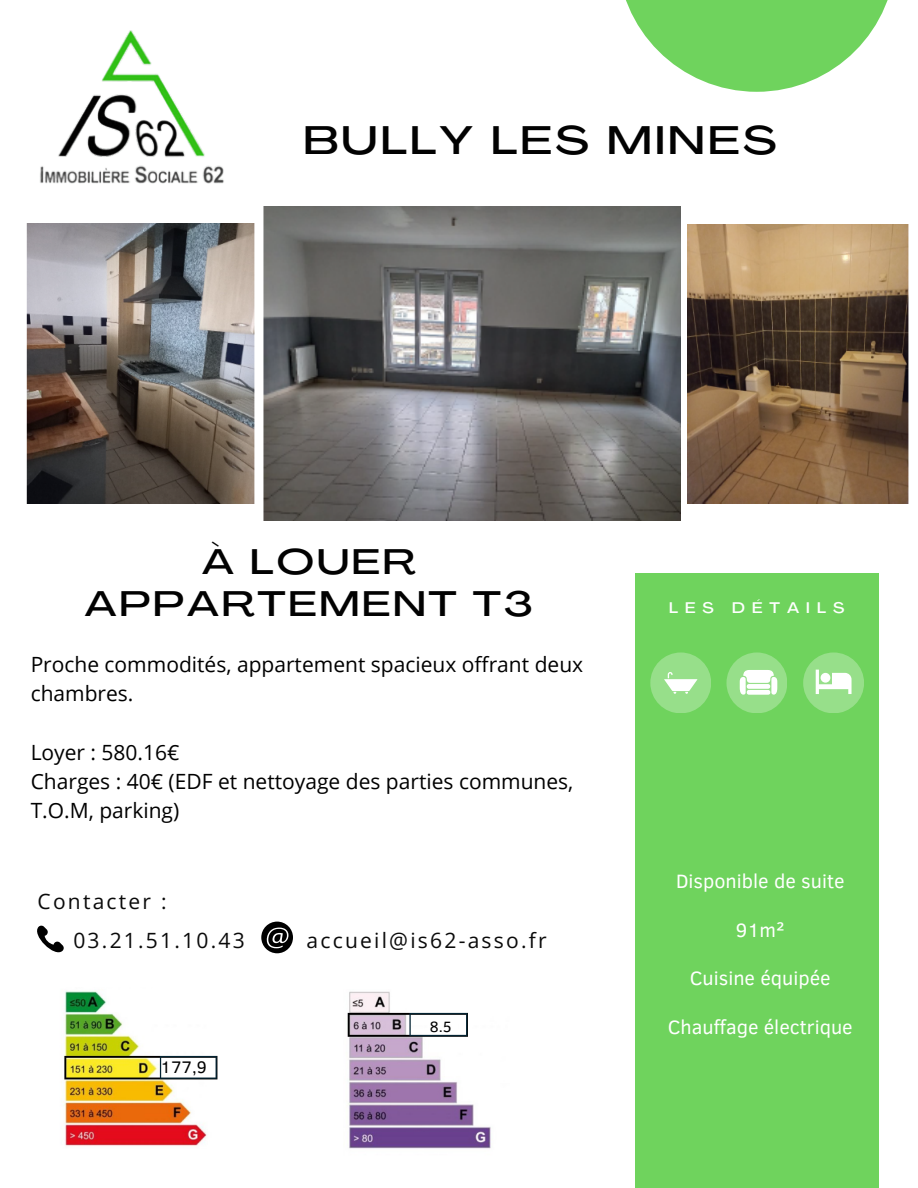
<style>
.page{position:relative;width:918px;height:1188px;background:#fff}
.page>*{position:absolute;margin:0;border:0;box-sizing:border-box;transform-origin:0 0}
.t1{font:500 39.3px "Agrandir Grand";letter-spacing:.095em;color:#020202}
.t2{font:500 35.1px "Agrandir Grand";letter-spacing:.095em;color:#020202}
.t3{font:21px/29.2px "Open Sans";color:#000}
.t4{font:21px "Open Sans";letter-spacing:.105em;color:#0a0a0a}
.t5{font:19.8px "Clear Sans";color:#fff}
.t6{font:17.25px "Clear Sans";color:#000}
.t7{font:15.3px "Clear Sans";color:#000}
.t8{font:500 expanded 15.15px "Agrandir";letter-spacing:.465em;color:#fff}
</style>
<div class="page">
<div style="left:635px;top:574px;width:243px;height:614px;background:#6fd35d"></div>
<div style="left:803px;top:652px;width:61px;height:61px;background:#97df8a;border-radius:50%"></div>
<svg style="left:816px;top:670px;width:36px;height:24px"></svg>
<div style="left:650px;top:652px;width:61px;height:61px;background:#97df8a;border-radius:50%"></div>
<svg style="left:664px;top:672px;width:33px;height:22px"></svg>
<div style="left:726px;top:652px;width:61px;height:61px;background:#97df8a;border-radius:50%"></div>
<svg style="left:740px;top:670px;width:37px;height:25px"></svg>
<svg style="left:37px;top:925px;width:27px;height:28px"></svg>
<svg style="left:261px;top:922px;width:32px;height:31px"></svg>
<img style="left:61px;top:991px;width:157px;height:156px">
<svg style="left:626px;top:0;width:262px;height:92px;fill:#6fd35d"></svg>
<img style="left:40px;top:30px;width:184px;height:154px">
<img style="left:347px;top:991px;width:144px;height:158px">
<img style="left:27px;top:223px;width:228px;height:281px">
<img style="left:263px;top:206px;width:418px;height:315px">
<img style="left:687px;top:225px;width:222px;height:278px">
<p class="t1" style="left:304px;top:124px;width:474px">BULLY LES MINES</p>
<p class="t2" style="left:202px;top:548px;width:215px">À LOUER</p>
<p class="t2" style="left:85px;top:590px;width:449px">APPARTEMENT T3</p>
<h2 class="t3" style="left:31px;top:649px;width:554px">Proche commodités, appartement spacieux offrant deux chambres.</h2>
<p class="t3" style="left:31px;top:737px;width:544px">Loyer : 580.16€<br>Charges : 40€ (EDF et nettoyage des parties communes,<br>T.O.M, parking)</p>
<p class="t4" style="left:38px;top:886px;width:130px">Contacter :</p>
<p class="t4" style="left:73px;top:926px;width:173px">03.21.51.10.43</p>
<p class="t4" style="left:307px;top:926px;width:242px">accueil@is62-asso.fr</p>
<h4 class="t6" style="left:160px;top:1054px;width:48px">177,9</h4>
<p class="t7" style="left:430px;top:1015px;width:23px">8.5</p>
<p class="t8" style="left:669px;top:602px;width:177px">LES DÉTAILS</p>
<p class="t5" style="left:676px;top:867px;width:170px">Disponible de suite</p>
<p class="t5" style="left:736px;top:915px;width:50px">91m²</p>
<h5 class="t5" style="left:690px;top:964px;width:142px">Cuisine équipée</h5>
<p class="t5" style="left:668px;top:1013px;width:186px">Chauffage électrique</p>
</div>
